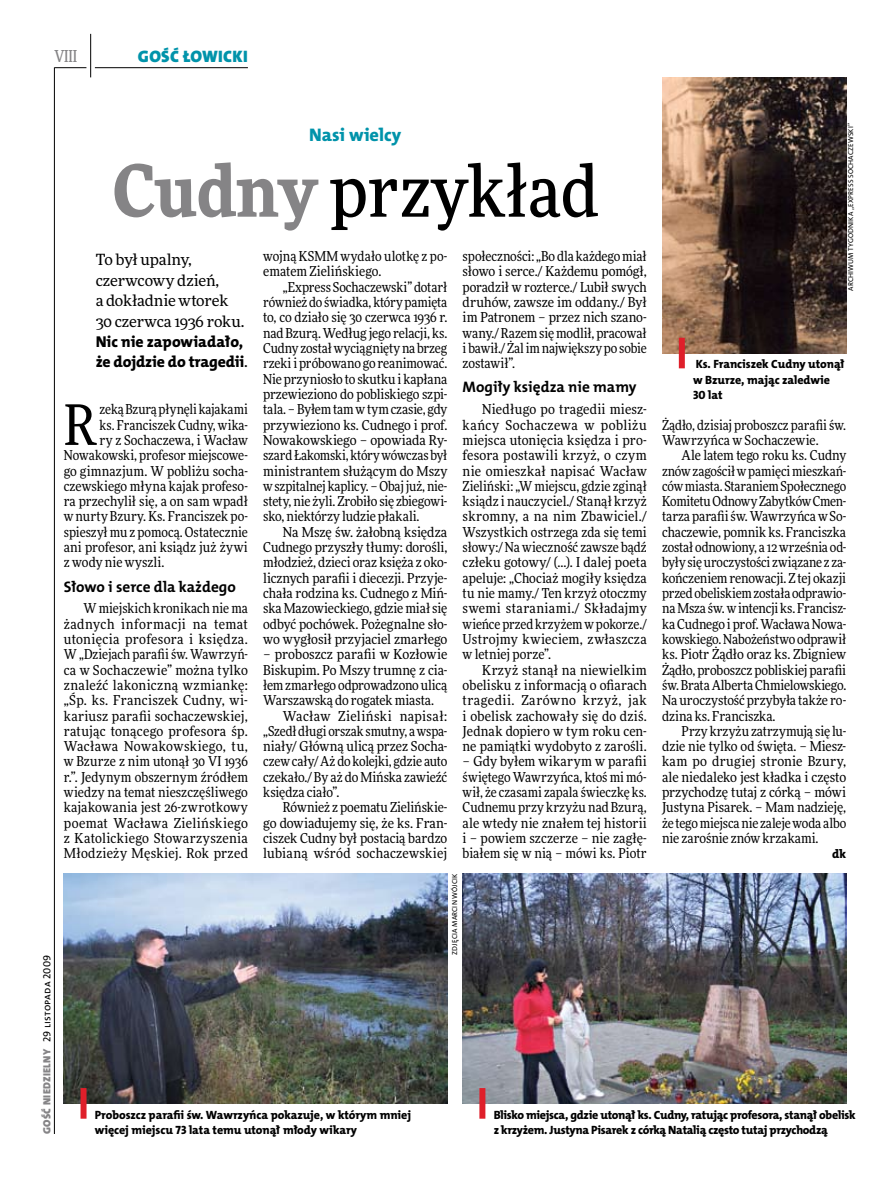
<style>
.page{position:relative;width:893px;height:1191px;background:#fff}
.page>*{position:absolute;margin:0;border:0;box-sizing:border-box;transform-origin:0 0}
.t1{font:500 72px "Freeday Narrow";color:#000}
.t2{font:55.95px "Freeday Narrow News";color:#000}
.t3{font:18.3px "The Mix HP8 Ex Bld";color:#0093aa}
.t4{font:16.65px "The Mix HP9 Blk";letter-spacing:.02em;color:#0093aa}
.t5{font:500 16.5px "Freeday Narrow";color:#858486;scale:.9 1}
.t6{font:15.75px/20.4px "The Mix HP8 Ex Bld";letter-spacing:.005em;color:#000}
.t7{font:15.45px/20.4px "Freeday News";letter-spacing:-.01em;color:#000}
.t8{font:15.3px "The Mix HP7 Bld";color:#000}
.t9{font:13.65px/15.3px "Freeday Narrow News";color:#000;text-align:justify}
.t10{font:13.65px "Freeday Narrow News";letter-spacing:.02em;color:#000}
.t11{font:13.65px "Freeday Narrow News";letter-spacing:.025em;color:#000}
.t12{font:12.3px "The Mix HP8 Ex Bld";color:#000}
.t13{font:12px/15.3px "The Mix HP8 Ex Bld";letter-spacing:-.01em;color:#000}
.t14{font:10.5px "The Mix HP5 Plain";letter-spacing:.015em;color:#000}
.t15{font:7.2px "The Mix HP5 Plain";letter-spacing:.015em;color:#000}
.s1{font-weight:900;color:#858486}
.s2{font-family:"Freeday News";font-size:15.45px}
.s3{font-family:"The Mix HP9 Blk";color:#858486}
</style>
<div class="page">
<hr style="left:54px;top:67px;width:1px;height:1067px;background:#000">
<hr style="left:90px;top:34px;width:1px;height:43px;background:#000">
<hr style="left:54px;top:67px;width:32px;height:1px;background:#000">
<hr style="left:95px;top:67px;width:153px;height:1px;background:#000">
<img style="left:64px;top:873px;width:383px;height:230px">
<img style="left:463px;top:873px;width:383px;height:230px">
<img style="left:662px;top:77px;width:184px;height:276px">
<div style="left:679px;top:338px;width:6px;height:30px;background:#df1f2a"></div>
<div style="left:81px;top:1088px;width:6px;height:30px;background:#df1f2a"></div>
<div style="left:479px;top:1088px;width:6px;height:30px;background:#df1f2a"></div>
<p class="t5" style="left:54px;top:46px;width:27px">VIII</p>
<p class="t4" style="left:138px;top:46px;width:111px">GOŚĆ ŁOWICKI</p>
<h3 class="t3" style="left:309px;top:123px;width:94px">Nasi wielcy</h3>
<h1 class="t1" style="left:113px;top:146px;width:486px"><span class="s1">Cudny</span> przykład</h1>
<p class="t7" style="left:96px;top:249px;width:150px">To był upalny, czerwcowy dzień,<br>a dokładnie wtorek<br>30 czerwca 1936 roku.</p>
<p class="t6" style="left:96px;top:331px;width:154px">Nic nie zapowiadało, że dojdzie do tragedii<span class="s2">.</span></p>
<h2 class="t2" style="left:64px;top:390px;width:34px">R</h2>
<p class="t9" style="left:100px;top:401px;width:150px">zeką Bzurą płynęli kajakami</p>
<p class="t9" style="left:263px;top:248px;width:186px">wojną KSMM wydało ulotkę z po&shy;ematem Zielińskiego.</p>
<p class="t9" style="left:263px;top:279px;width:186px;text-indent:20px">„Express Sochaczewski” dotarł również do świadka, który pamięta to, co działo się 30 czerwca 1936 r. nad Bzurą. Według jego relacji, ks.<br>Cudny został wyciągnięty na brzeg rzeki i próbowano go reanimować.<br>Nie przyniosło to skutku i kapłana przewieziono do pobliskiego szpi&shy;tala. – Byłem tam wtym czasie, gdy przywieziono ks. Cudnego i prof.<br>Nowakowskiego – opowiada Ry&shy;szard Łakomski, który wówczas był ministrantem służącym do Mszy wszpitalnej kaplicy. – Obaj już, nie&shy;stety, nie żyli. Zrobiło się zbiegowi&shy;sko, niektórzy ludzie płakali.</p>
<p class="t9" style="left:263px;top:524px;width:186px;text-indent:20px">Na Mszę św. żałobną księdza Cudnego przyszły tłumy: dorośli, młodzież, dzieci oraz księża z oko&shy;licznych parafii i diecezji. Przyje&shy;chała rodzina ks. Cudnego z Miń&shy;ska Mazowieckiego, gdzie miał się odbyć pochówek. Pożegnalne sło&shy;wo wygłosił przyjaciel zmarłego</p>
<p class="t9" style="left:263px;top:646px;width:186px">– proboszcz parafii w Kozłowie</p>
<p class="t9" style="left:263px;top:662px;width:186px">Biskupim. Po Mszy trumnę z cia-</p>
<p class="t9" style="left:263px;top:677px;width:186px">łem zmarłego odprowadzono ulicą</p>
<p class="t9" style="left:263px;top:692px;width:172px">Warszawską do rogatek miasta.</p>
<p class="t11" style="left:283px;top:707px;width:166px">Wacław Zieliński napisał:</p>
<p class="t9" style="left:263px;top:723px;width:186px">„Szedł długi orszak smutny, awspa-</p>
<p class="t9" style="left:263px;top:738px;width:186px">niały/ Główną ulicą przez Socha-</p>
<p class="t9" style="left:263px;top:754px;width:186px">czew cały/ Aż do kolejki, gdzie auto</p>
<p class="t9" style="left:263px;top:769px;width:186px">czekało./ By aż do Mińska zawieźć</p>
<p class="t9" style="left:263px;top:784px;width:78px">księdza ciało”.</p>
<p class="t9" style="left:283px;top:799px;width:166px">Również z poematu Zielińskie-</p>
<p class="t9" style="left:263px;top:815px;width:186px">go dowiadujemy się, że ks. Fran-</p>
<p class="t9" style="left:263px;top:830px;width:186px">ciszek Cudny był postacią bardzo</p>
<p class="t10" style="left:263px;top:845px;width:186px">lubianą wśród sochaczewskiej</p>
<p class="t9" style="left:463px;top:248px;width:186px">społeczności: „Bo dla każdego miał słowo i serce./ Każdemu pomógł, poradził w rozterce./ Lubił swych druhów, zawsze im oddany./ Był im Patronem – przez nich szano&shy;wany./ Razemsię modlił, pracował i bawił./ Żal im największy po sobie zostawił”.</p>
<p class="t8" style="left:463px;top:377px;width:175px">Mogiły księdza nie mamy</p>
<p class="t9" style="left:463px;top:401px;width:186px;text-indent:20px">Niedługo po tragedii miesz&shy;kańcy Sochaczewa w pobliżu miejsca utonięcia księdza i pro&shy;fesora postawili krzyż, o czym nie omieszkał napisać Wacław Zieliński: „W miejscu, gdzie zginął ksiądz i nauczyciel./ Stanął krzyż skromny, a na nim Zbawiciel./ Wszystkich ostrzega zda się temi słowy:/ Na wieczność zawsze bądź człeku gotowy/ (...). I dalej poeta apeluje: „Chociaż mogiły księdza tu nie mamy./ Ten krzyż otoczmy swemi staraniami./ Składajmy wieńce przed krzyżem w pokorze./ Ustrojmy kwieciem, zwłaszcza w letniej porze”.</p>
<p class="t9" style="left:463px;top:662px;width:186px;text-indent:20px">Krzyż stanął na niewielkim obelisku z informacją o ofiarach tragedii. Zarówno krzyż, jak i obelisk zachowały się do dziś.<br>Jednak dopiero w tym roku cen&shy;ne pamiątki wydobyto z zarośli.</p>
<p class="t9" style="left:463px;top:754px;width:186px">– Gdy byłem wikarym w parafii świętego Wawrzyńca, ktoś mi mó&shy;wił, że czasami zapala świeczkę ks.<br>Cudnemu przy krzyżu nad Bzurą, ale wtedy nie znałem tej historii i – powiem szczerze – nie zagłę&shy;białem się w nią – mówi ks. Piotr</p>
<p class="t9" style="left:100px;top:417px;width:150px">ks. Franciszek Cudny, wika-</p>
<p class="t9" style="left:100px;top:432px;width:150px">ry z Sochaczewa, i Wacław</p>
<p class="t9" style="left:64px;top:447px;width:186px">Nowakowski, profesor miejscowe-</p>
<p class="t9" style="left:64px;top:463px;width:186px">go gimnazjum. W pobliżu socha-</p>
<p class="t9" style="left:64px;top:478px;width:186px">czewskiego młyna kajak profeso-</p>
<p class="t9" style="left:64px;top:493px;width:186px">ra przechylił się, a on sam wpadł</p>
<p class="t9" style="left:64px;top:509px;width:186px">w nurty Bzury. Ks. Franciszek po-</p>
<p class="t9" style="left:64px;top:524px;width:186px">spieszył mu z pomocą. Ostatecznie</p>
<p class="t9" style="left:64px;top:539px;width:186px">ani profesor, ani ksiądz już żywi</p>
<p class="t9" style="left:64px;top:555px;width:102px">z wody nie wyszli.</p>
<p class="t8" style="left:64px;top:576px;width:174px">Słowo i serce dla każdego</p>
<p class="t9" style="left:64px;top:600px;width:186px;text-indent:20px">W miejskich kronikach nie ma żadnych informacji na temat utonięcia profesora i księdza.<br>W „Dziejach parafii św. Wawrzyń&shy;ca w Sochaczewie” można tylko znaleźć lakoniczną wzmiankę: „Śp. ks. Franciszek Cudny, wi&shy;kariusz parafii sochaczewskiej, ratując tonącego profesora śp.<br>Wacława Nowakowskiego, tu, w Bzurze z nim utonął 30 VI 1936 r.”. Jedynym obszernym źródłem wiedzy na temat nieszczęśliwego kajakowania jest 26-zwrotkowy poemat Wacława Zielińskiego z Katolickiego Stowarzyszenia Młodzieży Męskiej. Rok przed</p>
<p class="t15" style="left:846px;top:291px;width:169px;rotate:-90deg">Archiwum tygodnika „Express Sochaczewski”</p>
<p class="t13" style="left:693px;top:357px;width:153px">Ks. Franciszek Cudny utonął w Bzurze, mając zaledwie<br>30 lat</p>
<p class="t9" style="left:662px;top:417px;width:186px">Żądło, dzisiaj proboszcz parafii św.<br>Wawrzyńca w Sochaczewie.</p>
<p class="t9" style="left:662px;top:447px;width:186px;text-indent:20px">Ale latem tego roku ks. Cudny znów zagościł wpamięci mieszkań&shy;ców miasta. Staraniem Społecznego Komitetu Odnowy Zabytków Cmen&shy;tarza parafii św. Wawrzyńca wSo&shy;chaczewie, pomnik ks. Franciszka został odnowiony, a 12 września od&shy;były się uroczystości związane z za&shy;kończeniem renowacji. Z tej okazji przed obeliskiem została odprawio&shy;na Msza św. wintencji ks. Francisz&shy;ka Cudnego i prof. Wacława Nowa&shy;kowskiego. Nabożeństwo odprawił ks. Piotr Żądło oraz ks. Zbigniew Żądło, proboszcz pobliskiej parafii św. Brata Alberta Chmielowskiego.<br>Na uroczystość przybyła także ro&shy;dzina ks. Franciszka.</p>
<p class="t9" style="left:662px;top:723px;width:186px;text-indent:20px">Przy krzyżu zatrzymują się lu&shy;dzie nie tylko od święta. – Miesz&shy;kam po drugiej stronie Bzury, ale niedaleko jest kładka i często przychodzę tutaj z córką – mówi Justyna Pisarek. – Mam nadzieję, że tego miejsca nie zaleje woda albo nie zarośnie znów krzakami.</p>
<p class="t12" style="left:832px;top:846px;width:16px">dk</p>
<p class="t14" style="left:40px;top:1134px;width:180px;rotate:-90deg"><span class="s3">GOŚĆ NIEDZIELNY</span> 29 listopada 2009</p>
<p class="t15" style="left:450px;top:954px;width:82px;rotate:-90deg">zdjęcia Marcin Wójcik</p>
<p class="t13" style="left:95px;top:1107px;width:318px">Proboszcz parafii św. Wawrzyńca pokazuje, w którym mniej więcej miejscu 73 lata temu utonął młody wikary</p>
<p class="t13" style="left:494px;top:1107px;width:364px">Blisko miejsca, gdzie utonął ks. Cudny, ratując profesora, stanął obelisk z krzyżem. Justyna Pisarek z córką Natalią często tutaj przychodzą</p>
</div>
